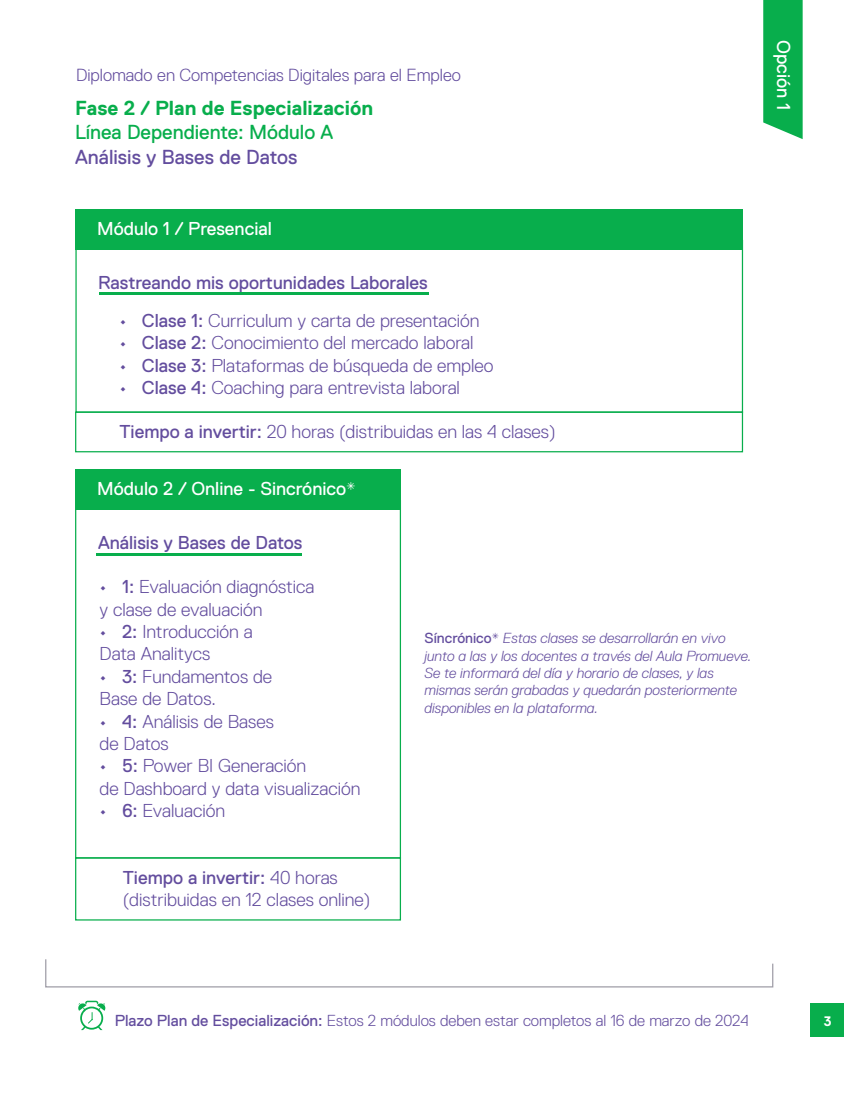
<style>
.page{position:relative;width:844px;height:1093px;background:#fff}
.page>*{position:absolute;margin:0;border:0;box-sizing:border-box;transform-origin:0 0}
.t1{font:700 20.25px "Replica Pro";color:#08ae4c}
.t2{font:20.25px "Replica Pro";color:#08ae4c}
.t3{font:20.25px "Replica Pro";color:#634d9e}
.t4{font:18.75px "Replica Pro";color:#fff}
.t5{font:300 18.62px/22.4px "Replica Pro";color:#634d9e}
.t6{font:18.62px "Replica Pro";color:#634d9e}
.t7{font:18.62px "Replica Pro";color:#fff}
.t8{font:300 17.5px "Replica Pro";color:#634d9e}
.t9{font:300 15.88px "Replica Pro";color:#634d9e}
.t10{font:italic 300 14.5px/17.5px "Replica Pro";color:#634d9e}
.t11{font:700 13.75px "Replica Pro";color:#fff}
.s1{font-weight:400}
.s2{font-weight:400;font-style:normal}
</style>
<div class="page">
<div style="left:75px;top:209px;width:668px;height:40px;background:#08ae4c"></div>
<div style="left:75px;top:240px;width:668px;height:172px;border:1px solid #08ae4c"></div>
<div style="left:75px;top:469px;width:326px;height:40px;background:#08ae4c"></div>
<div style="left:75px;top:500px;width:326px;height:358px;border:1px solid #08ae4c"></div>
<div style="left:75px;top:411px;width:668px;height:41px;border:1px solid #08ae4c"></div>
<div style="left:75px;top:857px;width:326px;height:63px;border:1px solid #08ae4c"></div>
<hr style="left:100px;top:292px;width:329px;height:3px;background:#08ae4c">
<hr style="left:96px;top:553px;width:206px;height:2px;background:#08ae4c">
<svg style="left:45px;top:959px;width:729px;height:28px"></svg>
<svg style="left:78px;top:1000px;width:28px;height:29px"></svg>
<svg style="left:763px;top:0;width:40px;height:139px;background:#19b359"></svg>
<div style="left:811px;top:1003px;width:33px;height:33px;background:#08ae4c"></div>
<p class="t8" style="left:76px;top:66px;width:386px">Diplomado en Competencias Digitales para el Empleo</p>
<p class="t1" style="left:75px;top:96px;width:300px">Fase 2 / Plan de Especialización</p>
<p class="t2" style="left:75px;top:121px;width:260px">Línea Dependiente: Módulo A</p>
<p class="t3" style="left:75px;top:146px;width:224px">Análisis y Bases de Datos</p>
<p class="t7" style="left:97px;top:218px;width:176px">Módulo 1 / Presencial</p>
<p class="t6" style="left:98px;top:272px;width:331px">Rastreando mis oportunidades Laborales</p>
<p class="t5" style="left:119px;top:309px;width:362px"><span class="s1">• Clase 1:</span> Curriculum y carta de presentación</p>
<p class="t5" style="left:119px;top:331px;width:356px"><span class="s1">• Clase 2:</span> Conocimiento del mercado laboral</p>
<p class="t5" style="left:119px;top:354px;width:376px"><span class="s1">• Clase 3:</span> Plataformas de búsqueda de empleo</p>
<p class="t5" style="left:119px;top:376px;width:342px"><span class="s1">• Clase 4:</span> Coaching para entrevista laboral</p>
<p class="t5" style="left:119px;top:420px;width:438px"><span class="s1">Tiempo a invertir:</span> 20 horas (distribuidas en las 4 clases)</p>
<p class="t7" style="left:97px;top:478px;width:261px">Módulo 2 / Online - Sincrónico*</p>
<p class="t6" style="left:98px;top:532px;width:206px">Análisis y Bases de Datos</p>
<p class="t5" style="left:100px;top:575px;width:216px"><span class="s1">• 1:</span> Evaluación diagnóstica y clase de evaluación</p>
<p class="t5" style="left:100px;top:620px;width:155px"><span class="s1">• 2:</span> Introducción a<br>Data Analitycs</p>
<p class="t5" style="left:100px;top:665px;width:174px"><span class="s1">• 3:</span> Fundamentos de<br>Base de Datos.</p>
<p class="t5" style="left:100px;top:710px;width:176px"><span class="s1">• 4:</span> Análisis de Bases de Datos</p>
<p class="t5" style="left:100px;top:754px;width:263px"><span class="s1">• 5:</span> Power BI Generación<br>de Dashboard y data visualización</p>
<p class="t5" style="left:100px;top:799px;width:127px"><span class="s1">• 6:</span> Evaluación</p>
<p class="t5" style="left:123px;top:866px;width:249px"><span class="s1">Tiempo a invertir:</span> 40 horas (distribuidas en 12 clases online)</p>
<p class="t10" style="left:425px;top:629px;width:328px"><span class="s2">Síncrónico*</span> Estas clases se desarrollarán en vivo junto a las y los docentes a través del Aula Promueve.<br>Se te informará del día y horario de clases, y las mismas serán grabadas y quedarán posteriormente disponibles en la plataforma.</p>
<p class="t4" style="left:794px;top:40px;width:72px;rotate:90deg">Opción 1</p>
<p class="t9" style="left:115px;top:1011px;width:636px"><span class="s1">Plazo Plan de Especialización:</span> Estos 2 módulos deben estar completos al 16 de marzo de 2024</p>
<p class="t11" style="left:824px;top:1013px;width:9px">3</p>
</div>
